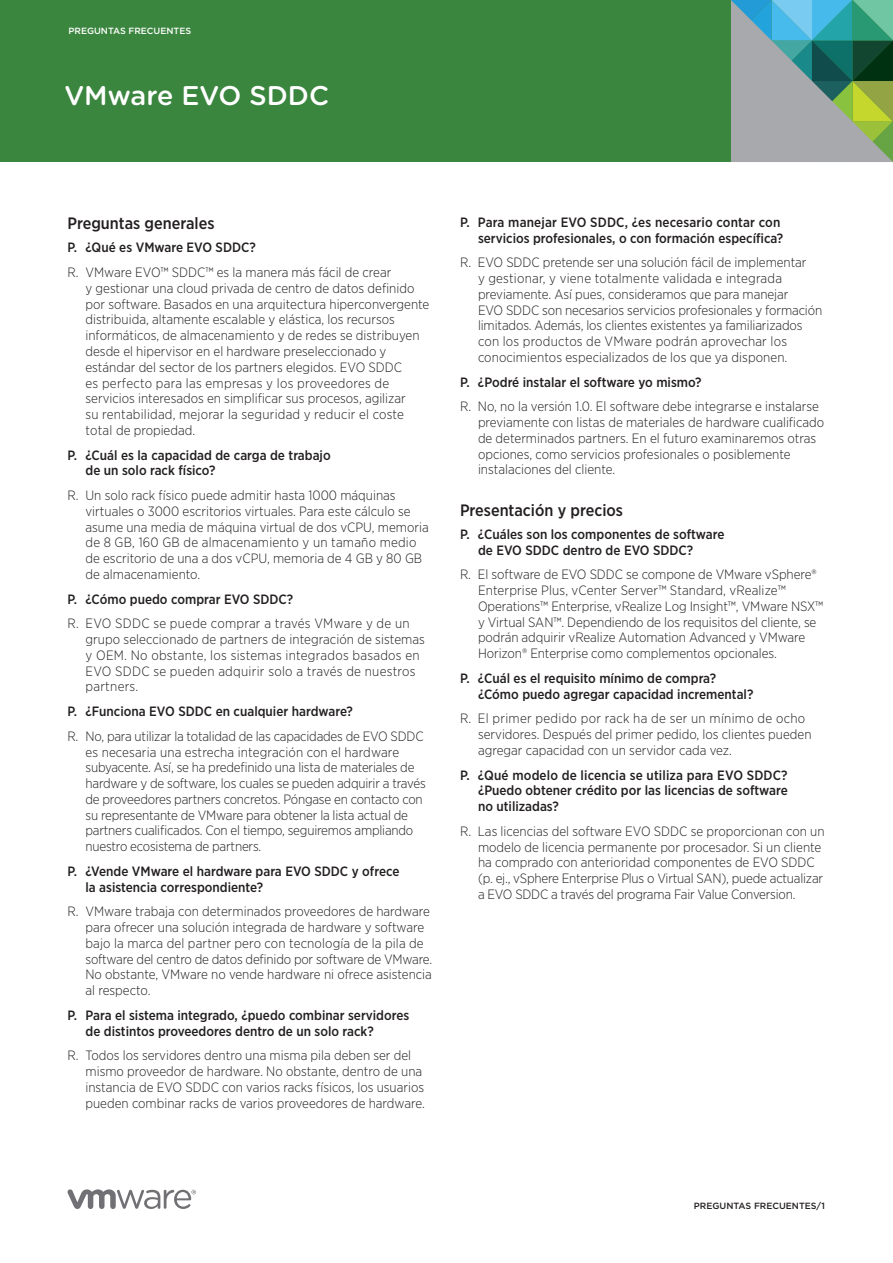
<style>
.page{position:relative;width:893px;height:1263px;background:#fff}
.page>*{position:absolute;margin:0;border:0;box-sizing:border-box;transform-origin:0 0}
._1a_Main_Title{font:500 27px "Gotham Rounded";color:#fff}
._4a_Subhead_1{font:500 16.5px "Gotham Narrow";color:#231f20}
._5a_Body_Answer{font:300 13.5px/15.8px "Gotham Narrow";color:#231f20}
._4b_Subhead_2_Questi{font:500 13.5px/15.8px "Gotham Narrow";color:#231f20}
._5a_Body_Answer-2{font:300 13.5px/15.8px "Gotham Narrow";letter-spacing:.02em;color:#231f20}
.Folio{font:500 9px "Gotham";color:#231f20}
.Document_Type{font:500 9px "Gotham";color:#fff}
</style>
<div class="page">
<div style="left:0;top:0;width:893px;height:162px;background:#3b863f"></div>
<svg style="left:731px;top:0;width:162px;height:162px;background:#78a097"></svg>
<svg style="left:68px;top:1189px;width:128px;height:20px"></svg>
<p class="Document_Type" style="left:68px;top:25px;width:124px">PREGUNTAS FRECUENTES</p>
<p class="_1a_Main_Title" style="left:64px;top:76px;width:266px">VMware EVO SDDC</p>
<p class="_4a_Subhead_1" style="left:68px;top:213px;width:148px">Preguntas generales</p>
<p class="_4b_Subhead_2_Questi" style="left:68px;top:240px;width:190px">P. ¿Qué es VMware EVO SDDC?</p>
<p class="_5a_Body_Answer" style="left:86px;top:264px;width:345px;text-indent:-18px">R. VMware EVO™ SDDC™ es la manera más fácil de crear<br>y gestionar una cloud privada de centro de datos definido por software. Basados en una arquitectura hiperconvergente distribuida, altamente escalable y elástica, los recursos informáticos, de almacenamiento y de redes se distribuyen desde el hipervisor en el hardware preseleccionado y estándar del sector de los partners elegidos. EVO SDDC<br>es perfecto para las empresas y los proveedores de servicios interesados en simplificar sus procesos, agilizar<br>su rentabilidad, mejorar la seguridad y reducir el coste total de propiedad.</p>
<p class="_4b_Subhead_2_Questi" style="left:86px;top:447px;width:247px;text-indent:-18px">P. ¿Cuál es la capacidad de carga de trabajo de un solo rack físico?</p>
<p class="_5a_Body_Answer" style="left:86px;top:487px;width:345px;text-indent:-18px">R. Un solo rack físico puede admitir hasta 1000 máquinas virtuales o 3000 escritorios virtuales. Para este cálculo se asume una media de máquina virtual de dos vCPU, memoria de 8 GB, 160 GB de almacenamiento y un tamaño medio de escritorio de una a dos vCPU, memoria de 4 GB y 80 GB de almacenamiento.</p>
<p class="_4b_Subhead_2_Questi" style="left:68px;top:591px;width:227px">P. ¿Cómo puedo comprar EVO SDDC?</p>
<p class="_5a_Body_Answer-2" style="left:86px;top:615px;width:341px;text-indent:-18px">R. EVO SDDC se puede comprar a través VMware y de un grupo seleccionado de partners de integración de sistemas y OEM. No obstante, los sistemas integrados basados en EVO SDDC se pueden adquirir solo a través de nuestros partners.</p>
<p class="_4b_Subhead_2_Questi" style="left:68px;top:703px;width:287px">P. ¿Funciona EVO SDDC en cualquier hardware?</p>
<p class="_5a_Body_Answer" style="left:86px;top:728px;width:342px;text-indent:-18px">R. No, para utilizar la totalidad de las capacidades de EVO SDDC es necesaria una estrecha integración con el hardware subyacente. Así, se ha predefinido una lista de materiales de hardware y de software, los cuales se pueden adquirir a través de proveedores partners concretos. Póngase en contacto con su representante de VMware para obtener la lista actual de partners cualificados. Con el tiempo, seguiremos ampliando nuestro ecosistema de partners.</p>
<p class="_4b_Subhead_2_Questi" style="left:86px;top:863px;width:315px;text-indent:-18px">P. ¿Vende VMware el hardware para EVO SDDC y ofrece la asistencia correspondiente?</p>
<p class="_5a_Body_Answer" style="left:86px;top:903px;width:348px;text-indent:-18px">R. VMware trabaja con determinados proveedores de hardware para ofrecer una solución integrada de hardware y software bajo la marca del partner pero con tecnología de la pila de software del centro de datos definido por software de VMware.<br>No obstante, VMware no vende hardware ni ofrece asistencia al respecto.</p>
<p class="_4b_Subhead_2_Questi" style="left:86px;top:1007px;width:325px;text-indent:-18px">P. Para el sistema integrado, ¿puedo combinar servidores de distintos proveedores dentro de un solo rack?</p>
<p class="_5a_Body_Answer" style="left:86px;top:1047px;width:341px;text-indent:-18px">R. Todos los servidores dentro una misma pila deben ser del mismo proveedor de hardware. No obstante, dentro de una instancia de EVO SDDC con varios racks físicos, los usuarios pueden combinar racks de varios proveedores de hardware.</p>
<p class="_4b_Subhead_2_Questi" style="left:460px;top:214px;width:325px;text-align:right">P. Para manejar EVO SDDC, ¿es necesario contar con servicios profesionales, o con formación específica?</p>
<p class="_5a_Body_Answer" style="left:478px;top:254px;width:346px;text-indent:-18px">R. EVO SDDC pretende ser una solución fácil de implementar<br>y gestionar, y viene totalmente validada e integrada previamente. Así pues, consideramos que para manejar<br>EVO SDDC son necesarios servicios profesionales y formación limitados. Además, los clientes existentes ya familiarizados con los productos de VMware podrán aprovechar los conocimientos especializados de los que ya disponen.</p>
<p class="_4b_Subhead_2_Questi" style="left:460px;top:374px;width:243px">P. ¿Podré instalar el software yo mismo?</p>
<p class="_5a_Body_Answer" style="left:478px;top:398px;width:348px;text-indent:-18px">R. No, no la versión 1.0. El software debe integrarse e instalarse previamente con listas de materiales de hardware cualificado de determinados partners. En el futuro examinaremos otras opciones, como servicios profesionales o posiblemente instalaciones del cliente.</p>
<p class="_4a_Subhead_1" style="left:460px;top:499px;width:165px">Presentación y precios</p>
<p class="_4b_Subhead_2_Questi" style="left:478px;top:526px;width:248px;text-indent:-18px">P. ¿Cuáles son los componentes de software de EVO SDDC dentro de EVO SDDC?</p>
<p class="_5a_Body_Answer" style="left:478px;top:566px;width:347px;text-indent:-18px">R. El software de EVO SDDC se compone de VMware vSphere® Enterprise Plus, vCenter Server™ Standard, vRealize™ Operations™ Enterprise, vRealize Log Insight™, VMware NSX™ y Virtual SAN™. Dependiendo de los requisitos del cliente, se podrán adquirir vRealize Automation Advanced y VMware Horizon® Enterprise como complementos opcionales.</p>
<p class="_4b_Subhead_2_Questi" style="left:478px;top:670px;width:277px;text-indent:-18px">P. ¿Cuál es el requisito mínimo de compra? ¿Cómo puedo agregar capacidad incremental?</p>
<p class="_5a_Body_Answer" style="left:478px;top:710px;width:335px;text-indent:-18px">R. El primer pedido por rack ha de ser un mínimo de ocho servidores. Después del primer pedido, los clientes pueden agregar capacidad con un servidor cada vez.</p>
<p class="_4b_Subhead_2_Questi" style="left:478px;top:767px;width:311px;text-align:justify;text-indent:-18px">P. ¿Qué modelo de licencia se utiliza para EVO SDDC? ¿Puedo obtener crédito por las licencias de software no utilizadas?</p>
<p class="_5a_Body_Answer" style="left:478px;top:823px;width:348px;text-indent:-18px">R. Las licencias del software EVO SDDC se proporcionan con un modelo de licencia permanente por procesador. Si un cliente ha comprado con anterioridad componentes de EVO SDDC (p. ej., vSphere Enterprise Plus o Virtual SAN), puede actualizar a EVO SDDC a través del programa Fair Value Conversion.</p>
<p class="Folio" style="left:694px;top:1200px;width:133px">PREGUNTAS FRECUENTES/1</p>
</div>
